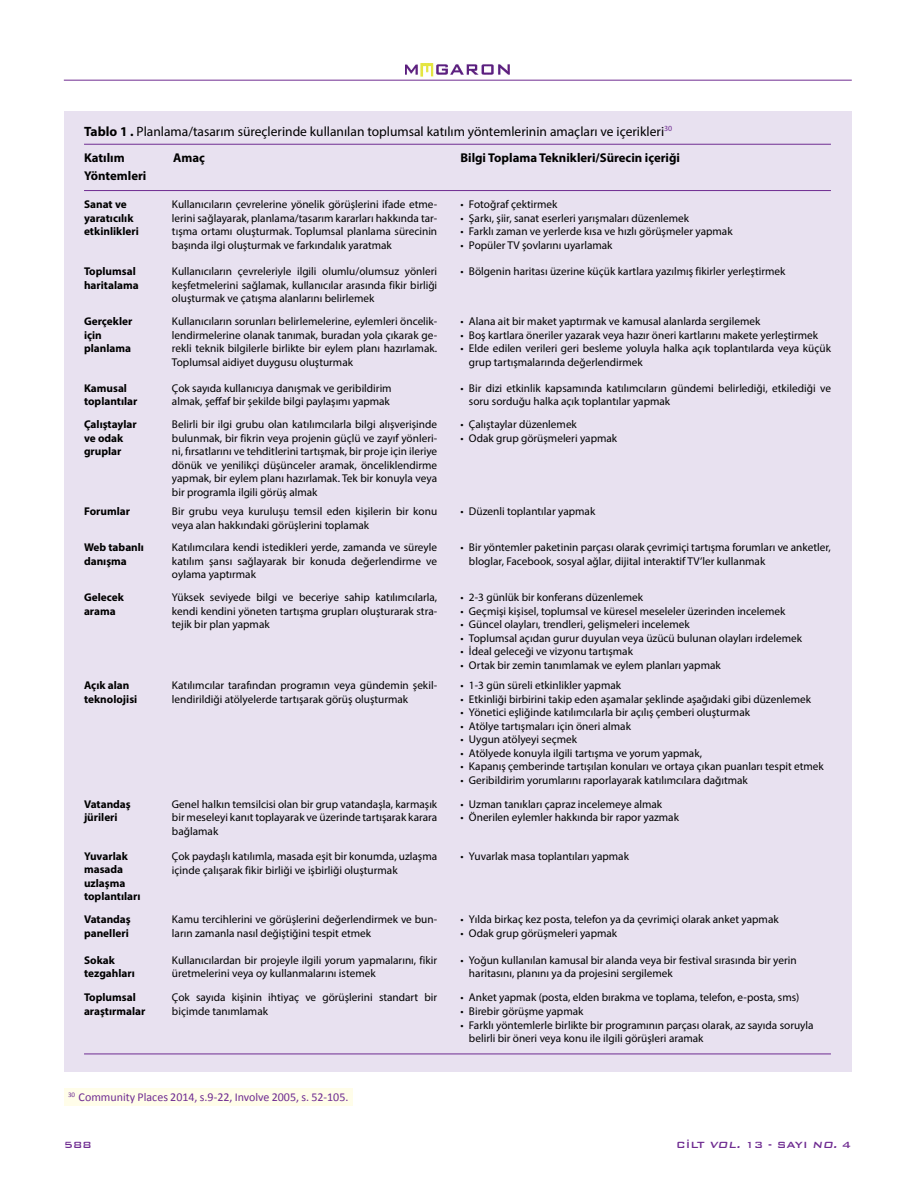
<style>
.page{position:relative;width:915px;height:1191px;background:#fff}
.page>*{position:absolute;margin:0;border:0;box-sizing:border-box;transform-origin:0 0}
.t1{font:13.5px "Myriad Pro";color:#000}
.t2{font:700 12.75px/18px "Myriad Pro";color:#000}
.t3{font:12px "Calibri";color:#6f2c91}
.t4{font:500 12px "Bank Gothic BT";color:#6f2c91}
.t5{font:11.25px/13.5px "Myriad Pro";color:#000}
.t6{font:700 11.25px/13.5px "Myriad Pro";color:#000}
.s1{font-weight:700}
.s2{font-style:italic}
</style>
<div class="page">
<div style="left:64px;top:111px;width:786px;height:960px;background:#e8e1f0"></div>
<hr style="left:84px;top:190px;width:746px;height:1px;background:#6f2c91">
<hr style="left:84px;top:1053px;width:746px;height:1px;background:#6f2c91">
<hr style="left:84px;top:144px;width:746px;height:1px;background:#6f2c91">
<div style="left:64px;top:1088px;width:288px;height:17px;background:#fffde9"></div>
<img style="left:405px;top:64px;width:104px;height:16px">
<hr style="left:64px;top:80px;width:787px;height:1px;background:#6f2c91">
<p class="t1" style="left:84px;top:123px;width:589px"><span class="s1">Tablo 1 .</span> Planlama/tasarım süreçlerinde kullanılan toplumsal katılım yöntemlerinin amaçları ve içerikleri<sup>30</sup></p>
<p class="t2" style="left:84px;top:149px;width:64px">Katılım<br>Yöntemleri</p>
<p class="t6" style="left:84px;top:197px;width:56px">Sanat ve yaratıcılık etkinlikleri</p>
<p class="t6" style="left:84px;top:264px;width:56px">Toplumsal haritalama</p>
<p class="t6" style="left:84px;top:314px;width:50px">Gerçekler için planlama</p>
<p class="t6" style="left:84px;top:381px;width:55px">Kamusal toplantılar</p>
<p class="t6" style="left:84px;top:417px;width:54px">Çalıştaylar ve odak gruplar</p>
<p class="t2" style="left:173px;top:149px;width:33px">Amaç</p>
<p class="t2" style="left:460px;top:149px;width:221px">Bilgi Toplama Teknikleri/Sürecin içeriği</p>
<p class="t5" style="left:172px;top:198px;width:267px;text-align:justify">Kullanıcıların çevrelerine yönelik görüşlerini ifade etme&shy;lerini sağlayarak, planlama/tasarım kararları hakkında tar&shy;tışma ortamı oluşturmak. Toplumsal planlama sürecinin başında ilgi oluşturmak ve farkındalık yaratmak</p>
<p class="t5" style="left:172px;top:264px;width:267px;text-align:justify">Kullanıcıların çevreleriyle ilgili olumlu/olumsuz yönleri keşfetmelerini sağlamak, kullanıcılar arasında fikir birliği oluşturmak ve çatışma alanlarını belirlemek</p>
<p class="t5" style="left:172px;top:314px;width:267px;text-align:justify">Kullanıcıların sorunları belirlemelerine, eylemleri öncelik&shy;lendirmelerine olanak tanımak, buradan yola çıkarak ge&shy;rekli teknik bilgilerle birlikte bir eylem planı hazırlamak.<br>Toplumsal aidiyet duygusu oluşturmak</p>
<p class="t5" style="left:172px;top:381px;width:221px">Çok sayıda kullanıcıya danışmak ve geribildirim almak, şeffaf bir şekilde bilgi paylaşımı yapmak</p>
<p class="t5" style="left:172px;top:417px;width:267px;text-align:justify">Belirli bir ilgi grubu olan katılımcılarla bilgi alışverişinde bulunmak, bir fikrin veya projenin güçlü ve zayıf yönleri&shy;ni, fırsatlarını ve tehditlerini tartışmak, bir proje için ileriye dönük ve yenilikçi düşünceler aramak, önceliklendirme yapmak, bir eylem planı hazırlamak. Tek bir konuyla veya bir programla ilgili görüş almak</p>
<p class="t5" style="left:172px;top:505px;width:267px">Bir grubu veya kuruluşu temsil eden kişilerin bir konu veya alan hakkındaki görüşlerini toplamak</p>
<p class="t5" style="left:172px;top:540px;width:267px;text-align:justify">Katılımcılara kendi istedikleri yerde, zamanda ve süreyle katılım şansı sağlayarak bir konuda değerlendirme ve oylama yaptırmak</p>
<p class="t5" style="left:172px;top:590px;width:267px;text-align:justify">Yüksek seviyede bilgi ve beceriye sahip katılımcılarla, kendi kendini yöneten tartışma grupları oluşturarak stra&shy;tejik bir plan yapmak</p>
<p class="t5" style="left:460px;top:198px;width:98px">• Fotoğraf çektirmek</p>
<p class="t5" style="left:460px;top:211px;width:230px">• Şarkı, şiir, sanat eserleri yarışmaları düzenlemek</p>
<p class="t5" style="left:460px;top:225px;width:273px">• Farklı zaman ve yerlerde kısa ve hızlı görüşmeler yapmak</p>
<p class="t5" style="left:460px;top:238px;width:153px">• Popüler TV şovlarını uyarlamak</p>
<p class="t5" style="left:460px;top:264px;width:326px">• Bölgenin haritası üzerine küçük kartlara yazılmış fikirler yerleştirmek</p>
<p class="t5" style="left:460px;top:314px;width:301px">• Alana ait bir maket yaptırmak ve kamusal alanlarda sergilemek</p>
<p class="t5" style="left:460px;top:328px;width:359px">• Boş kartlara öneriler yazarak veya hazır öneri kartlarını makete yerleştirmek</p>
<p class="t5" style="left:469px;top:341px;width:363px;text-indent:-9px">• Elde edilen verileri geri besleme yoluyla halka açık toplantılarda veya küçük grup tartışmalarında değerlendirmek</p>
<p class="t5" style="left:469px;top:381px;width:363px;text-indent:-9px">• Bir dizi etkinlik kapsamında katılımcıların gündemi belirlediği, etkilediği ve soru sorduğu halka açık toplantılar yapmak</p>
<p class="t5" style="left:460px;top:417px;width:118px">• Çalıştaylar düzenlemek</p>
<p class="t5" style="left:460px;top:431px;width:158px">• Odak grup görüşmeleri yapmak</p>
<p class="t6" style="left:84px;top:504px;width:47px">Forumlar</p>
<p class="t6" style="left:84px;top:540px;width:61px">Web tabanlı danışma</p>
<p class="t6" style="left:84px;top:590px;width:41px">Gelecek arama</p>
<p class="t5" style="left:460px;top:505px;width:136px">• Düzenli toplantılar yapmak</p>
<p class="t5" style="left:469px;top:540px;width:363px;text-indent:-9px">• Bir yöntemler paketinin parçası olarak çevrimiçi tartışma forumları ve anketler, bloglar, Facebook, sosyal ağlar, dijital interaktif TV’ler kullanmak</p>
<p class="t5" style="left:460px;top:590px;width:184px">• 2-3 günlük bir konferans düzenlemek</p>
<p class="t5" style="left:460px;top:604px;width:326px">• Geçmişi kişisel, toplumsal ve küresel meseleler üzerinden incelemek</p>
<p class="t5" style="left:460px;top:617px;width:231px">• Güncel olayları, trendleri, gelişmeleri incelemek</p>
<p class="t5" style="left:460px;top:631px;width:343px">• Toplumsal açıdan gurur duyulan veya üzücü bulunan olayları irdelemek</p>
<p class="t5" style="left:460px;top:644px;width:174px">• İdeal geleceği ve vizyonu tartışmak</p>
<p class="t5" style="left:460px;top:658px;width:262px">• Ortak bir zemin tanımlamak ve eylem planları yapmak</p>
<p class="t5" style="left:460px;top:678px;width:162px">• 1-3 gün süreli etkinlikler yapmak</p>
<p class="t5" style="left:460px;top:692px;width:352px">• Etkinliği birbirini takip eden aşamalar şeklinde aşağıdaki gibi düzenlemek</p>
<p class="t5" style="left:460px;top:705px;width:291px">• Yönetici eşliğinde katılımcılarla bir açılış çemberi oluşturmak</p>
<p class="t5" style="left:460px;top:719px;width:172px">• Atölye tartışmaları için öneri almak</p>
<p class="t5" style="left:460px;top:732px;width:118px">• Uygun atölyeyi seçmek</p>
<p class="t5" style="left:460px;top:746px;width:243px">• Atölyede konuyla ilgili tartışma ve yorum yapmak,</p>
<p class="t5" style="left:460px;top:759px;width:365px">• Kapanış çemberinde tartışılan konuları ve ortaya çıkan puanları tespit etmek</p>
<p class="t5" style="left:460px;top:773px;width:289px">• Geribildirim yorumlarını raporlayarak katılımcılara dağıtmak</p>
<p class="t5" style="left:460px;top:797px;width:203px">• Uzman tanıkları çapraz incelemeye almak</p>
<p class="t5" style="left:460px;top:810px;width:220px">• Önerilen eylemler hakkında bir rapor yazmak</p>
<p class="t5" style="left:172px;top:678px;width:266px">Katılımcılar tarafından programın veya gündemin şekil&shy;lendirildiği atölyelerde tartışarak görüş oluşturmak</p>
<p class="t6" style="left:84px;top:678px;width:55px">Açık alan teknolojisi</p>
<p class="t6" style="left:84px;top:796px;width:48px">Vatandaş jürileri</p>
<p class="t5" style="left:172px;top:797px;width:267px;text-align:justify">Genel halkın temsilcisi olan bir grup vatandaşla, karmaşık bir meseleyi kanıt toplayarak ve üzerinde tartışarak karara bağlamak</p>
<p class="t6" style="left:84px;top:849px;width:58px">Yuvarlak masada uzlaşma toplantıları</p>
<p class="t6" style="left:84px;top:912px;width:48px">Vatandaş panelleri</p>
<p class="t6" style="left:84px;top:953px;width:52px">Sokak tezgahları</p>
<p class="t6" style="left:84px;top:990px;width:63px">Toplumsal araştırmalar</p>
<p class="t5" style="left:172px;top:849px;width:267px">Çok paydaşlı katılımla, masada eşit bir konumda, uzlaşma içinde çalışarak fikir birliği ve işbirliği oluşturmak</p>
<p class="t5" style="left:172px;top:912px;width:267px">Kamu tercihlerini ve görüşlerini değerlendirmek ve bun&shy;ların zamanla nasıl değiştiğini tespit etmek</p>
<p class="t5" style="left:172px;top:953px;width:267px">Kullanıcılardan bir projeyle ilgili yorum yapmalarını, fikir üretmelerini veya oy kullanmalarını istemek</p>
<p class="t5" style="left:172px;top:990px;width:267px">Çok sayıda kişinin ihtiyaç ve görüşlerini standart bir biçimde tanımlamak</p>
<p class="t5" style="left:460px;top:849px;width:170px">• Yuvarlak masa toplantıları yapmak</p>
<p class="t5" style="left:460px;top:912px;width:319px">• Yılda birkaç kez posta, telefon ya da çevrimiçi olarak anket yapmak</p>
<p class="t5" style="left:460px;top:926px;width:158px">• Odak grup görüşmeleri yapmak</p>
<p class="t5" style="left:469px;top:953px;width:329px;text-indent:-9px">• Yoğun kullanılan kamusal bir alanda veya bir festival sırasında bir yerin haritasını, planını ya da projesini sergilemek</p>
<p class="t5" style="left:460px;top:990px;width:340px">• Anket yapmak (posta, elden bırakma ve toplama, telefon, e-posta, sms)</p>
<p class="t5" style="left:460px;top:1004px;width:124px">• Birebir görüşme yapmak</p>
<p class="t5" style="left:469px;top:1017px;width:346px;text-indent:-9px">• Farklı yöntemlerle birlikte bir programının parçası olarak, az sayıda soruyla belirli bir öneri veya konu ile ilgili görüşleri aramak</p>
<p class="t3" style="left:68px;top:1089px;width:282px"><sup>30</sup> Community Places 2014, s.9-22, Involve 2005, s. 52-105.</p>
<p class="t4" style="left:64px;top:1138px;width:29px">588</p>
<p class="t4" style="left:676px;top:1138px;width:176px">CİLT <span class="s2">VOL.</span> 13 - SAYI <span class="s2">NO.</span> 4</p>
</div>
